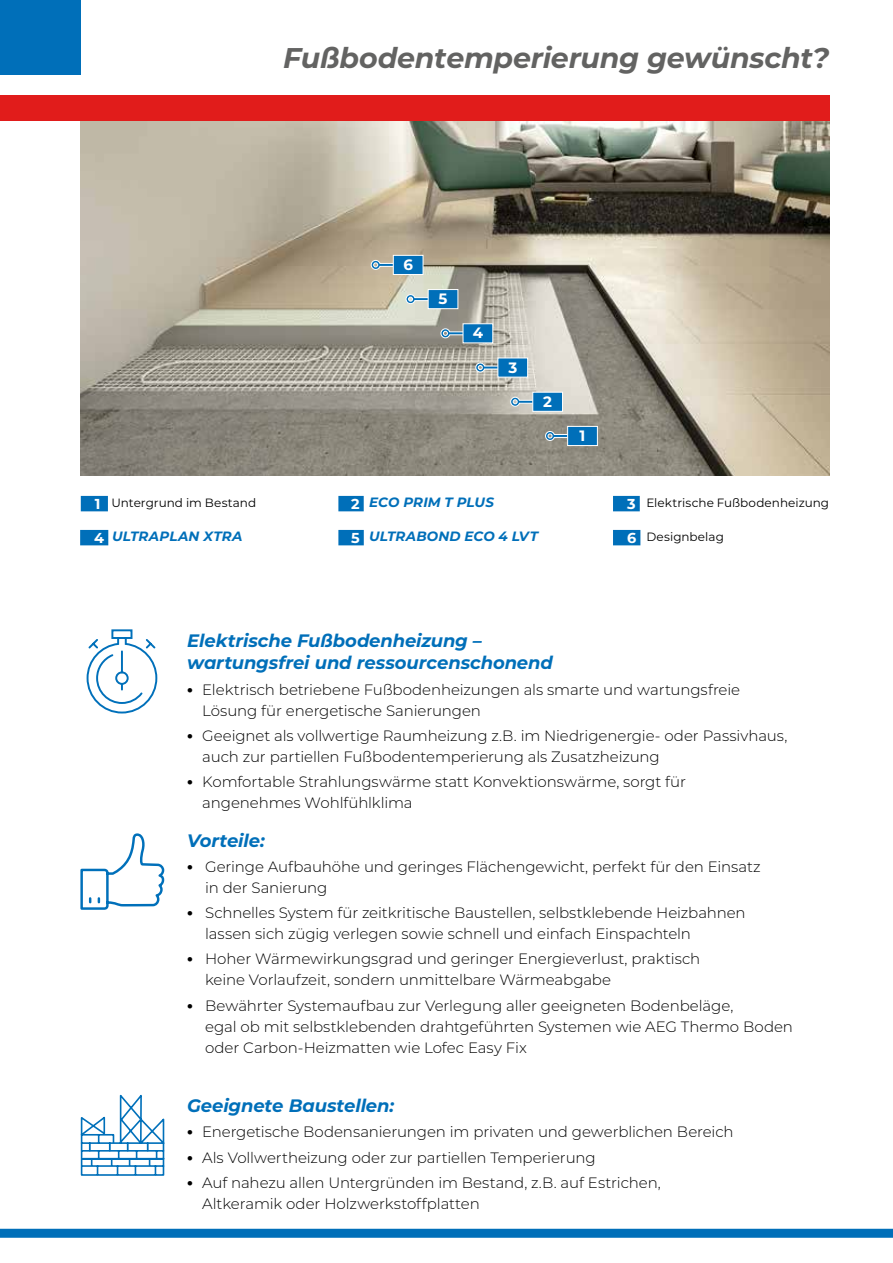
<style>
.page{position:relative;width:893px;height:1263px;background:#fff}
.page>*{position:absolute;margin:0;border:0;box-sizing:border-box;transform-origin:0 0}
.t1{font:italic 700 28.5px "Montserrat";letter-spacing:-.01em;color:#636362}
.t2{font:italic 700 18px/22.5px "Montserrat";letter-spacing:-.005em;color:#006fb9}
.t3{font:300 15px/21px "Montserrat";letter-spacing:-.005em;color:#000}
.t4{font:700 15px "Montserrat";color:#fff}
.t5{font:italic 700 13.5px "Montserrat";letter-spacing:.005em;color:#006fb9}
.t6{font:12px "Montserrat";letter-spacing:.005em;color:#000}
.s1{font-weight:700;font-size:14.4px;color:#006fb9}
.s2{font-style:normal;font-size:14.4px}
.s3{font-weight:900;font-size:13.5px}
</style>
<div class="page">
<img style="left:80px;top:121px;width:749px;height:355px">
<div style="left:0;top:1229px;width:893px;height:9px;background:#006fb9"></div>
<div style="left:0;top:96px;width:829px;height:25px;background:#e11c1b"></div>
<div style="left:0;top:0;width:81px;height:74px;background:#006fb9"></div>
<svg style="left:510px;top:391px;width:53px;height:21px"></svg>
<svg style="left:475px;top:357px;width:53px;height:21px"></svg>
<svg style="left:440px;top:323px;width:54px;height:21px"></svg>
<svg style="left:370px;top:255px;width:54px;height:20px"></svg>
<svg style="left:405px;top:289px;width:54px;height:20px"></svg>
<svg style="left:545px;top:426px;width:53px;height:20px"></svg>
<div style="left:81px;top:496px;width:27px;height:15px;background:#006fb9"></div>
<div style="left:338px;top:530px;width:26px;height:15px;background:#006fb9"></div>
<div style="left:338px;top:496px;width:26px;height:15px;background:#006fb9"></div>
<div style="left:613px;top:496px;width:27px;height:15px;background:#006fb9"></div>
<div style="left:613px;top:530px;width:27px;height:15px;background:#006fb9"></div>
<div style="left:80px;top:530px;width:28px;height:15px;background:#006fb9"></div>
<svg style="left:80px;top:833px;width:85px;height:77px"></svg>
<svg style="left:86px;top:629px;width:72px;height:85px"></svg>
<svg style="left:80px;top:1094px;width:85px;height:82px"></svg>
<h1 class="t1" style="left:283px;top:38px;width:547px">Fußbodentemperierung gewünscht?</h1>
<p class="t6" style="left:95px;top:495px;width:163px"><span class="s1">1</span> Untergrund im Bestand</p>
<p class="t4" style="left:403px;top:254px;width:11px">6</p>
<p class="t4" style="left:439px;top:288px;width:10px">5</p>
<p class="t4" style="left:473px;top:322px;width:12px">4</p>
<p class="t4" style="left:508px;top:356px;width:10px">3</p>
<p class="t4" style="left:543px;top:391px;width:10px">2</p>
<p class="t4" style="left:580px;top:425px;width:7px">1</p>
<p class="t5" style="left:351px;top:493px;width:144px"><span class="s2">2</span> ECO PRIM T PLUS</p>
<p class="t6" style="left:627px;top:495px;width:204px"><span class="s1">3</span> Elektrische Fußbodenheizung</p>
<p class="t5" style="left:351px;top:527px;width:188px"><span class="s2">5</span> ULTRABOND ECO 4 LVT</p>
<p class="t5" style="left:94px;top:527px;width:150px"><span class="s2">4</span> ULTRAPLAN XTRA</p>
<p class="t6" style="left:627px;top:529px;width:98px"><span class="s1">6</span> Designbelag</p>
<p class="t2" style="left:187px;top:628px;width:367px">Elektrische Fußbodenheizung – wartungsfrei und ressourcenschonend</p>
<p class="t3" style="left:202px;top:678px;width:539px;text-indent:-15px"><span class="s3">•</span> Elektrisch betriebene Fußbodenheizungen als smarte und wartungsfreie<br>Lösung für energetische Sanierungen</p>
<p class="t3" style="left:202px;top:724px;width:587px;text-indent:-15px"><span class="s3">•</span> Geeignet als vollwertige Raumheizung z.B. im Niedrigenergie- oder Passivhaus, auch zur partiellen Fußbodentemperierung als Zusatzheizung</p>
<p class="t3" style="left:202px;top:771px;width:485px;text-indent:-15px"><span class="s3">•</span> Komfortable Strahlungswärme statt Konvektionswärme, sorgt für angenehmes Wohlfühlklima</p>
<p class="t2" style="left:187px;top:828px;width:79px">Vorteile:</p>
<p class="t3" style="left:205px;top:855px;width:557px;text-indent:-18px"><span class="s3">•</span> Geringe Aufbauhöhe und geringes Flächengewicht, perfekt für den Einsatz in der Sanierung</p>
<p class="t3" style="left:205px;top:902px;width:542px;text-indent:-18px"><span class="s3">•</span> Schnelles System für zeitkritische Baustellen, selbstklebende Heizbahnen lassen sich zügig verlegen sowie schnell und einfach Einspachteln</p>
<p class="t3" style="left:205px;top:948px;width:497px;text-indent:-18px"><span class="s3">•</span> Hoher Wärmewirkungsgrad und geringer Energieverlust, praktisch keine Vorlaufzeit, sondern unmittelbare Wärmeabgabe</p>
<p class="t3" style="left:205px;top:994px;width:589px;text-indent:-18px"><span class="s3">•</span> Bewährter Systemaufbau zur Verlegung aller geeigneten Bodenbeläge,<br>egal ob mit selbstklebenden drahtgeführten Systemen wie AEG Thermo Boden oder Carbon-Heizmatten wie Lofec Easy Fix</p>
<p class="t2" style="left:187px;top:1094px;width:209px">Geeignete Baustellen:</p>
<p class="t3" style="left:187px;top:1121px;width:548px"><span class="s3">•</span> Energetische Bodensanierungen im privaten und gewerblichen Bereich</p>
<p class="t3" style="left:187px;top:1146px;width:410px"><span class="s3">•</span> Als Vollwertheizung oder zur partiellen Temperierung</p>
<p class="t3" style="left:202px;top:1172px;width:460px;text-indent:-15px"><span class="s3">•</span> Auf nahezu allen Untergründen im Bestand, z.B. auf Estrichen,<br>Altkeramik oder Holzwerkstoffplatten</p>
</div>
